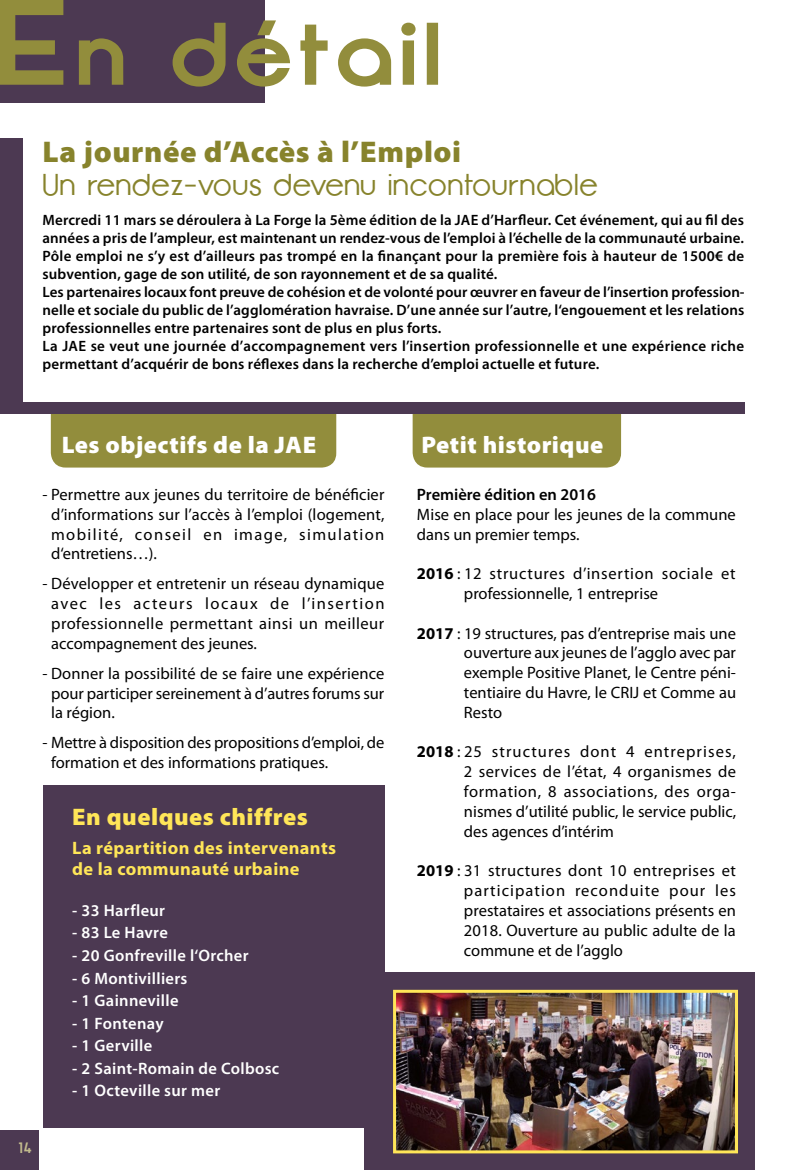
<style>
.page{position:relative;width:787px;height:1170px;background:#fff}
.page>*{position:absolute;margin:0;border:0;box-sizing:border-box;transform-origin:0 0}
.texte_courant{font:30px "Opificio";letter-spacing:.025em;color:#87832c}
.texte_courant-2{font:900 30px "Myriad Pro";letter-spacing:.02em;color:#87832c}
.texte_courant-3{font:900 24px "Myriad Pro";letter-spacing:.02em;color:#fff}
.texte_courant-4{font:900 24px "Myriad Pro";letter-spacing:.02em;color:#ffe658}
.texte_courant-5{font:700 18px "Myriad Pro";letter-spacing:.02em;color:#ffe658}
.texte_courant-6{font:16.5px/19.8px "Myriad Pro";color:#000;text-align:justify}
.texte_courant-7{font:600 16.5px "Myriad Pro";letter-spacing:.02em;color:#fff}
.texte_courant-8{font:16.5px/19.8px "Myriad Pro";letter-spacing:.04em;color:#000}
.texte_courant-9{font:600 16.5px "Myriad Pro";color:#000}
.texte_courant-10{font:600 15px/18px "Myriad Pro";letter-spacing:.01em;color:#000;text-align:justify}
.texte_courant-11{font:700 15px "Opificio Serif";color:#c2bb8e}
.s1{font-weight:700}
</style>
<div class="page">
<div style="left:365px;top:972px;width:390px;height:197px;background:#4c3952"></div>
<div style="left:51px;top:414px;width:285px;height:53px;background:#928d3c"></div>
<div style="left:412px;top:414px;width:209px;height:53px;background:#928d3c"></div>
<div style="left:43px;top:784px;width:341px;height:343px;background:#4c3952"></div>
<div style="left:0;top:0;width:264px;height:102px;background:#4c3952"></div>
<svg style="left:0;top:0;width:438px;height:87px"></svg>
<div style="left:0;top:1130px;width:38px;height:39px;background:#4c3952"></div>
<div style="left:0;top:138px;width:22px;height:274px;background:#4c3952"></div>
<div style="left:0;top:402px;width:744px;height:12px;background:#4c3952"></div>
<img style="left:397px;top:993px;width:337px;height:156px">
<div style="left:393px;top:989px;width:345px;height:164px;border:3px solid #ffe658"></div>
<p class="texte_courant-2" style="left:43px;top:132px;width:420px">La journée d’Accès à l’Emploi</p>
<p class="texte_courant" style="left:43px;top:168px;width:557px">Un rendez-vous devenu incontournable</p>
<p class="texte_courant-10" style="left:43px;top:211px;width:703px">Mercredi 11 mars se déroulera à La Forge la 5ème édition de la JAE d’Harfleur. Cet événement, qui au fil des années a pris de l’ampleur, est maintenant un rendez-vous de l’emploi à l’échelle de la communauté urbaine.<br>Pôle emploi ne s’y est d’ailleurs pas trompé en la finançant pour la première fois à hauteur de 1500€ de subvention, gage de son utilité, de son rayonnement et de sa qualité.</p>
<p class="texte_courant-10" style="left:43px;top:283px;width:703px">Les partenaires locaux font preuve de cohésion et de volonté pour œuvrer en faveur de l’insertion profession&shy;nelle et sociale du public de l’agglomération havraise. D’une année sur l’autre, l‘engouement et les relations professionnelles entre partenaires sont de plus en plus forts.</p>
<p class="texte_courant-10" style="left:43px;top:337px;width:703px">La JAE se veut une journée d’accompagnement vers l’insertion professionnelle et une expérience riche permettant d’acquérir de bons réflexes dans la recherche d’emploi actuelle et future.</p>
<p class="texte_courant-3" style="left:62px;top:429px;width:256px">Les objectifs de la JAE</p>
<p class="texte_courant-3" style="left:421px;top:429px;width:183px">Petit historique</p>
<p class="texte_courant-6" style="left:51px;top:484px;width:335px;text-indent:-9px">- Permettre aux jeunes du territoire de bénéficier d’informations sur l’accès à l’emploi (logement, mobilité, conseil en image, simulation d‘entretiens…).</p>
<p class="texte_courant-6" style="left:51px;top:573px;width:335px;text-indent:-9px">- Développer et entretenir un réseau dynamique avec les acteurs locaux de l’insertion professionnelle permettant ainsi un meilleur accompagnement des jeunes.</p>
<p class="texte_courant-6" style="left:51px;top:663px;width:335px;text-indent:-9px">- Donner la possibilité de se faire une expérience pour participer sereinement à d’autres forums sur la région.</p>
<p class="texte_courant-6" style="left:51px;top:732px;width:335px;text-indent:-9px">- Mettre à disposition des propositions d’emploi, de formation et des informations pratiques.</p>
<p class="texte_courant-4" style="left:72px;top:801px;width:237px">En quelques chiffres</p>
<p class="texte_courant-5" style="left:72px;top:836px;width:265px">La répartition des intervenants</p>
<p class="texte_courant-5" style="left:72px;top:857px;width:229px">de la communauté urbaine</p>
<p class="texte_courant-7" style="left:72px;top:899px;width:94px">- 33 Harfleur</p>
<p class="texte_courant-7" style="left:72px;top:922px;width:97px">- 83 Le Havre</p>
<p class="texte_courant-7" style="left:72px;top:944px;width:178px">- 20 Gonfreville l‘Orcher</p>
<p class="texte_courant-7" style="left:72px;top:967px;width:117px">- 6 Montivilliers</p>
<p class="texte_courant-7" style="left:72px;top:989px;width:108px">- 1 Gainneville</p>
<p class="texte_courant-7" style="left:72px;top:1012px;width:93px">- 1 Fontenay</p>
<p class="texte_courant-7" style="left:72px;top:1034px;width:81px">- 1 Gerville</p>
<p class="texte_courant-7" style="left:72px;top:1057px;width:208px">- 2 Saint-Romain de Colbosc</p>
<p class="texte_courant-7" style="left:72px;top:1079px;width:149px">- 1 Octeville sur mer</p>
<p class="texte_courant-9" style="left:417px;top:484px;width:180px">Première édition en 2016</p>
<p class="texte_courant-6" style="left:417px;top:504px;width:320px">Mise en place pour les jeunes de la commune dans un premier temps.</p>
<p class="texte_courant-8" style="left:464px;top:563px;width:273px;text-indent:-47px"><span class="s1">2016</span> : 12 structures d’insertion sociale et professionnelle, 1 entreprise</p>
<p class="texte_courant-6" style="left:464px;top:623px;width:274px;text-indent:-47px"><span class="s1">2017</span> : 19 structures, pas d’entreprise mais une ouverture aux jeunes de l’agglo avec par exemple Positive Planet, le Centre péni&shy;tentiaire du Havre, le CRIJ et Comme au Resto</p>
<p class="texte_courant-6" style="left:464px;top:741px;width:273px;text-indent:-47px"><span class="s1">2018</span> : 25 structures dont 4 entreprises, 2 services de l’état, 4 organismes de formation, 8 associations, des orga&shy;nismes d’utilité public, le service public, des agences d’intérim</p>
<p class="texte_courant-6" style="left:464px;top:860px;width:273px;text-indent:-47px"><span class="s1">2019</span> : 31 structures dont 10 entreprises et participation reconduite pour les prestataires et associations présents en 2018. Ouverture au public adulte de la commune et de l’agglo</p>
<p class="texte_courant-11" style="left:19px;top:1138px;width:14px">14</p>
</div>
